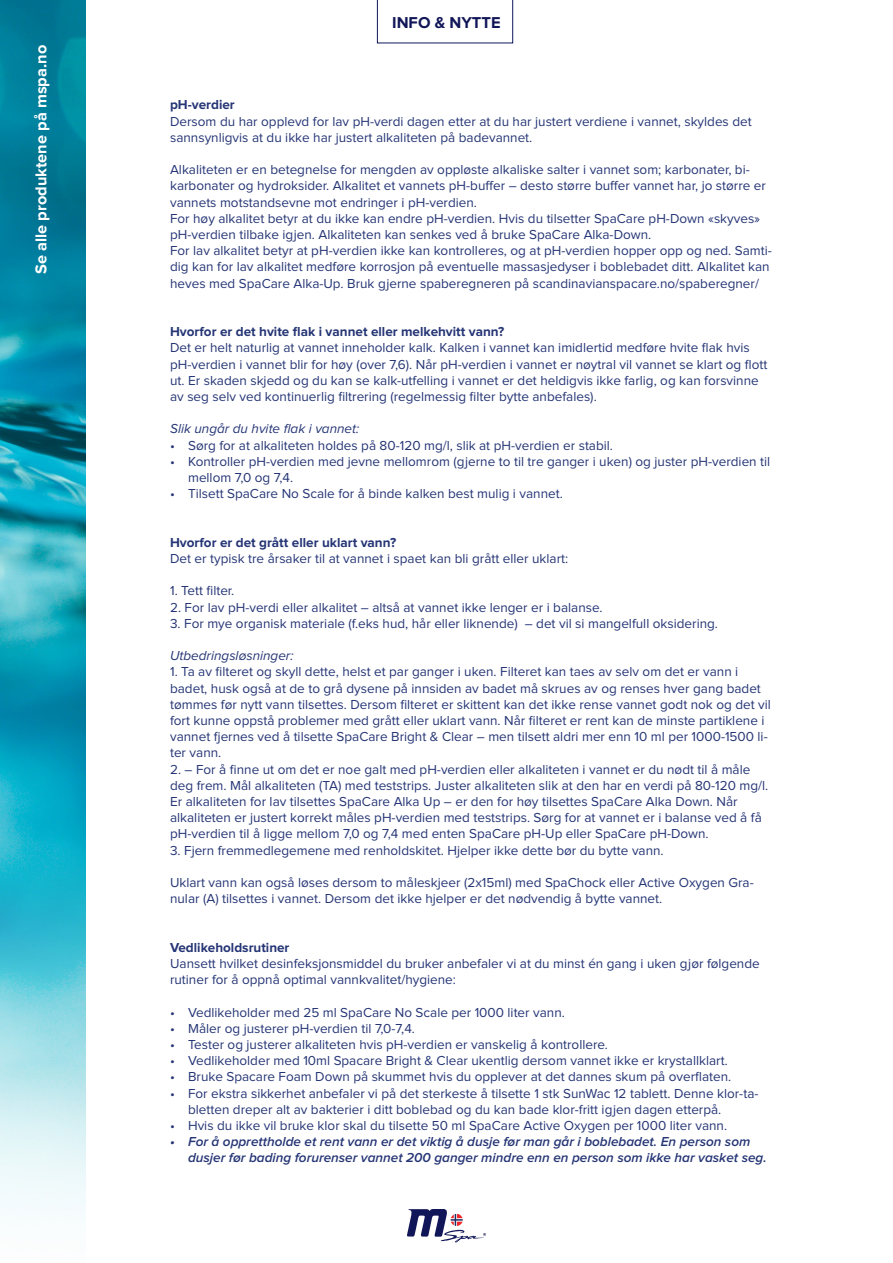
<style>
.page{position:relative;width:893px;height:1263px;background:#fff}
.page>*{position:absolute;margin:0;border:0;box-sizing:border-box;transform-origin:0 0}
.t1{font:700 16.35px "Proxima Nova";color:#fff}
.t2{font:700 16.35px "Proxima Nova";color:#111658}
.t3{font:13.5px/16.2px "Proxima Nova";color:#253575}
.t4{font:italic 600 13.5px/16.2px "Proxima Nova";color:#253575}
.t5{font:700 13.5px "Proxima Nova";color:#253575}
.t6{font:italic 13.5px "Proxima Nova";color:#253575}
</style>
<div class="page">
<img style="left:0;top:0;width:85px;height:1215px">
<svg style="left:407px;top:1209px;width:79px;height:33px"></svg>
<svg style="left:377px;top:0;width:136px;height:43px"></svg>
<p class="t1" style="left:32px;top:274px;width:231px;rotate:-90deg">Se alle produktene på mspa.no</p>
<p class="t2" style="left:392px;top:13px;width:110px">INFO &amp; NYTTE</p>
<p class="t5" style="left:170px;top:97px;width:66px">pH-verdier</p>
<p class="t3" style="left:170px;top:113px;width:583px">Dersom du har opplevd for lav pH-verdi dagen etter at du har justert verdiene i vannet, skyldes det sannsynligvis at du ikke har justert alkaliteten på badevannet.</p>
<p class="t3" style="left:170px;top:162px;width:597px">Alkaliteten er en betegnelse for mengden av oppløste alkaliske salter i vannet som; karbonater, bi&shy;karbonater og hydroksider. Alkalitet et vannets pH-buffer – desto større buffer vannet har, jo større er vannets motstandsevne mot endringer i pH-verdien.</p>
<p class="t3" style="left:170px;top:210px;width:592px">For høy alkalitet betyr at du ikke kan endre pH-verdien. Hvis du tilsetter SpaCare pH-Down «skyves» pH-verdien tilbake igjen. Alkaliteten kan senkes ved å bruke SpaCare Alka-Down.</p>
<p class="t3" style="left:170px;top:243px;width:603px">For lav alkalitet betyr at pH-verdien ikke kan kontrolleres, og at pH-verdien hopper opp og ned. Samti&shy;dig kan for lav alkalitet medføre korrosjon på eventuelle massasjedyser i boblebadet ditt. Alkalitet kan heves med SpaCare Alka-Up. Bruk gjerne spaberegneren på scandinavianspacare.no/spaberegner/</p>
<p class="t5" style="left:170px;top:324px;width:336px">Hvorfor er det hvite flak i vannet eller melkehvitt vann?</p>
<p class="t3" style="left:170px;top:340px;width:599px">Det er helt naturlig at vannet inneholder kalk. Kalken i vannet kan imidlertid medføre hvite flak hvis pH-verdien i vannet blir for høy (over 7,6). Når pH-verdien i vannet er nøytral vil vannet se klart og flott ut. Er skaden skjedd og du kan se kalk-utfelling i vannet er det heldigvis ikke farlig, og kan forsvinne av seg selv ved kontinuerlig filtrering (regelmessig filter bytte anbefales).</p>
<p class="t6" style="left:170px;top:421px;width:191px">Slik ungår du hvite flak i vannet:</p>
<p class="t3" style="left:170px;top:437px;width:444px">• Sørg for at alkaliteten holdes på 80-120 mg/l, slik at pH-verdien er stabil.</p>
<p class="t3" style="left:188px;top:453px;width:584px;text-indent:-18px">• Kontroller pH-verdien med jevne mellomrom (gjerne to til tre ganger i uken) og juster pH-verdien til mellom 7,0 og 7,4.</p>
<p class="t3" style="left:170px;top:486px;width:394px">• Tilsett SpaCare No Scale for å binde kalken best mulig i vannet.</p>
<p class="t5" style="left:170px;top:535px;width:228px">Hvorfor er det grått eller uklart vann?</p>
<p class="t3" style="left:170px;top:551px;width:400px">Det er typisk tre årsaker til at vannet i spaet kan bli grått eller uklart:</p>
<p class="t3" style="left:170px;top:583px;width:66px">1. Tett filter.</p>
<p class="t3" style="left:170px;top:599px;width:434px">2. For lav pH-verdi eller alkalitet – altså at vannet ikke lenger er i balanse.</p>
<p class="t3" style="left:170px;top:615px;width:549px">3. For mye organisk materiale (f.eks hud, hår eller liknende) – det vil si mangelfull oksidering.</p>
<p class="t6" style="left:170px;top:648px;width:125px">Utbedringsløsninger:</p>
<p class="t3" style="left:170px;top:664px;width:602px">1. Ta av filteret og skyll dette, helst et par ganger i uken. Filteret kan taes av selv om det er vann i badet, husk også at de to grå dysene på innsiden av badet må skrues av og renses hver gang badet tømmes før nytt vann tilsettes. Dersom filteret er skittent kan det ikke rense vannet godt nok og det vil fort kunne oppstå problemer med grått eller uklart vann. Når filteret er rent kan de minste partiklene i vannet fjernes ved å tilsette SpaCare Bright &amp; Clear – men tilsett aldri mer enn 10 ml per 1000-1500 li&shy;ter vann.</p>
<p class="t3" style="left:170px;top:761px;width:600px">2. – For å finne ut om det er noe galt med pH-verdien eller alkaliteten i vannet er du nødt til å måle deg frem. Mål alkaliteten (TA) med teststrips. Juster alkaliteten slik at den har en verdi på 80-120 mg/l.<br>Er alkaliteten for lav tilsettes SpaCare Alka Up – er den for høy tilsettes SpaCare Alka Down. Når alkaliteten er justert korrekt måles pH-verdien med teststrips. Sørg for at vannet er i balanse ved å få pH-verdien til å ligge mellom 7,0 og 7,4 med enten SpaCare pH-Up eller SpaCare pH-Down.</p>
<p class="t3" style="left:170px;top:842px;width:495px">3. Fjern fremmedlegemene med renholdskitet. Hjelper ikke dette bør du bytte vann.</p>
<p class="t3" style="left:170px;top:875px;width:585px">Uklart vann kan også løses dersom to måleskjeer (2x15ml) med SpaChock eller Active Oxygen Gra&shy;nular (A) tilsettes i vannet. Dersom det ikke hjelper er det nødvendig å bytte vannet.</p>
<p class="t5" style="left:170px;top:940px;width:121px">Vedlikeholdsrutiner</p>
<p class="t3" style="left:170px;top:956px;width:591px">Uansett hvilket desinfeksjonsmiddel du bruker anbefaler vi at du minst én gang i uken gjør følgende rutiner for å oppnå optimal vannkvalitet/hygiene:</p>
<p class="t3" style="left:170px;top:1004px;width:396px">• Vedlikeholder med 25 ml SpaCare No Scale per 1000 liter vann.</p>
<p class="t3" style="left:170px;top:1020px;width:246px">• Måler og justerer pH-verdien til 7,0-7,4.</p>
<p class="t3" style="left:170px;top:1037px;width:439px">• Tester og justerer alkaliteten hvis pH-verdien er vanskelig å kontrollere.</p>
<p class="t3" style="left:170px;top:1053px;width:559px">• Vedlikeholder med 10ml Spacare Bright &amp; Clear ukentlig dersom vannet ikke er krystallklart.</p>
<p class="t3" style="left:170px;top:1069px;width:563px">• Bruke Spacare Foam Down på skummet hvis du opplever at det dannes skum på overflaten.</p>
<p class="t3" style="left:188px;top:1085px;width:572px;text-indent:-18px">• For ekstra sikkerhet anbefaler vi på det sterkeste å tilsette 1 stk SunWac 12 tablett. Denne klor-ta&shy;bletten dreper alt av bakterier i ditt boblebad og du kan bade klor-fritt igjen dagen etterpå.</p>
<p class="t3" style="left:170px;top:1118px;width:559px">• Hvis du ikke vil bruke klor skal du tilsette 50 ml SpaCare Active Oxygen per 1000 liter vann.</p>
<p class="t4" style="left:188px;top:1134px;width:580px;text-indent:-18px">• For å opprettholde et rent vann er det viktig å dusje før man går i boblebadet. En person som dusjer før bading forurenser vannet 200 ganger mindre enn en person som ikke har vasket seg.</p>
</div>
